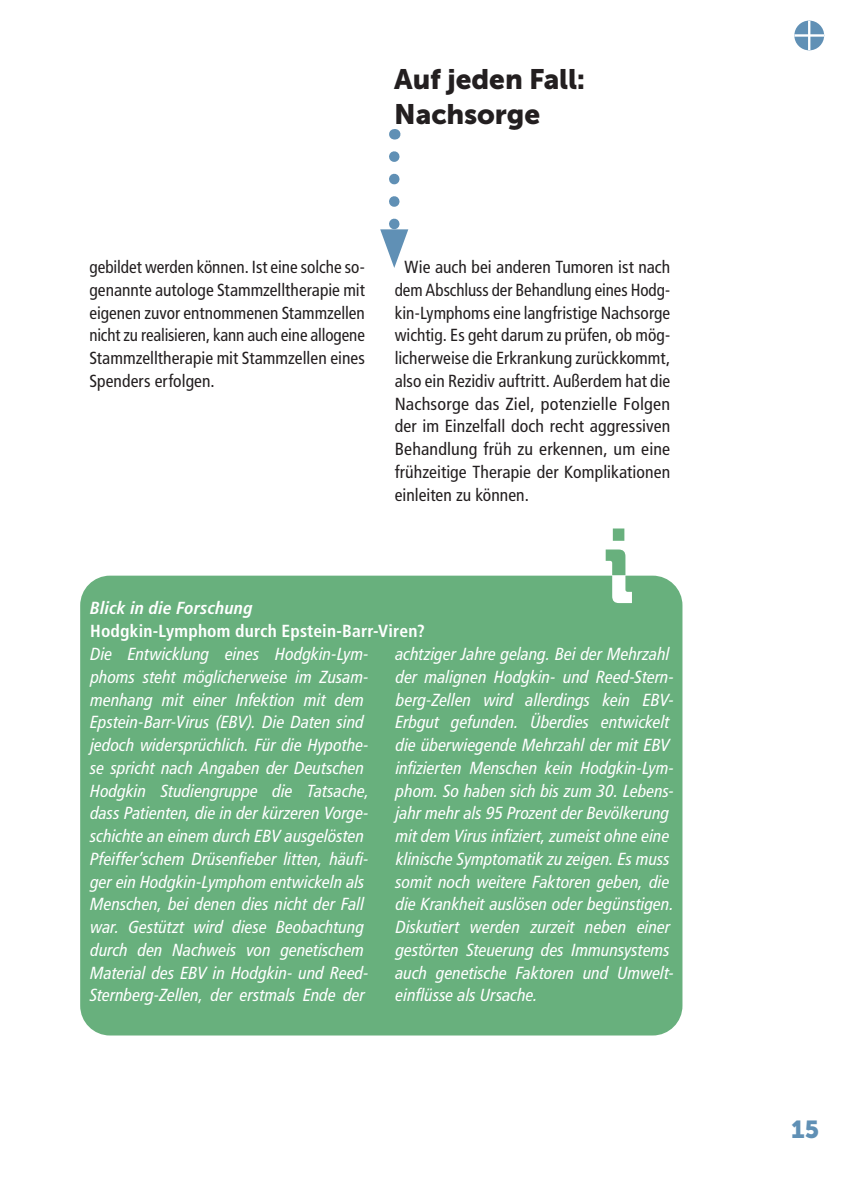
<style>
.page{position:relative;width:844px;height:1191px;background:#fff}
.page>*{position:absolute;margin:0;border:0;box-sizing:border-box;transform-origin:0 0}
.t1{font:28px "Museo Sans 900";letter-spacing:-.005em;color:#231f20}
.t2{font:24.5px "Museo Sans 900";color:#6090b5}
.Kastentext{font:italic condensed 17.5px/22.8px "Frutiger LT Pro";color:#fff}
.Brot{font:condensed 17.5px/22.8px "Frutiger LT Pro";letter-spacing:.005em;color:#231f20;text-align:justify}
.Kastentext-2{font:700 condensed 17.5px "Frutiger LT Pro";letter-spacing:.01em;color:#fff}
.Kastentext-3{font:italic 700 condensed 17.5px "Frutiger LT Pro";letter-spacing:.01em;color:#fff}
</style>
<div class="page">
<div style="left:794px;top:21px;width:29px;height:29px;background:#6090b5;border-radius:50%"></div>
<hr style="left:794px;top:34px;width:29px;height:3px;background:#fff">
<hr style="left:807px;top:21px;width:3px;height:29px;background:#fff">
<div style="left:80px;top:575px;width:602px;height:460px;background:#68b07d;border-radius:30px"></div>
<svg style="left:605px;top:528px;width:26px;height:75px"></svg>
<svg style="left:380px;top:156px;width:28px;height:112px"></svg>
<p class="t1" style="left:394px;top:63px;width:192px">Auf jeden Fall:</p>
<p class="t1" style="left:394px;top:98px;width:147px">Nachsorge</p>
<p class="Brot" style="left:89px;top:256px;width:277px">gebildet werden können. Ist eine solche so&shy;genannte autologe Stammzelltherapie mit eigenen zuvor entnommenen Stammzellen nicht zu realisieren, kann auch eine allogene Stammzelltherapie mit Stammzellen eines Spenders erfolgen.</p>
<p class="Brot" style="left:394px;top:256px;width:277px;text-indent:10px">Wie auch bei anderen Tumoren ist nach dem Abschluss der Behandlung eines Hodg&shy;kin-Lymphoms eine langfristige Nachsorge wichtig. Es geht darum zu prüfen, ob mög&shy;licherweise die Erkrankung zurückkommt, also ein Rezidiv auftritt. Außerdem hat die Nachsorge das Ziel, potenzielle Folgen der im Einzelfall doch recht aggressiven Behandlung früh zu erkennen, um eine frühzeitige Therapie der Komplikationen einleiten zu können.</p>
<p class="Kastentext-3" style="left:90px;top:598px;width:164px">Blick in die Forschung</p>
<p class="Kastentext-2" style="left:90px;top:621px;width:336px">Hodgkin-Lymphom durch Epstein-Barr-Viren?</p>
<p class="Kastentext" style="left:90px;top:642px;width:281px">Die Entwicklung eines Hodgkin-Lym&shy;phoms steht möglicherweise im Zusam&shy;menhang mit einer Infektion mit dem Epstein-Barr-Virus (EBV). Die Daten sind jedoch widersprüchlich. Für die Hypothe&shy;se spricht nach Angaben der Deutschen Hodgkin Studiengruppe die Tatsache, dass Patienten, die in der kürzeren Vorge&shy;schichte an einem durch EBV ausgelösten Pfeiffer’schem Drüsenfieber litten, häufi&shy;ger ein Hodgkin-Lymphom entwickeln als Menschen, bei denen dies nicht der Fall war. Gestützt wird diese Beobachtung durch den Nachweis von genetischem Material des EBV in Hodgkin- und Reed-Sternberg-Zellen, der erstmals Ende der</p>
<p class="Kastentext" style="left:395px;top:642px;width:280px">achtziger Jahre gelang. Bei der Mehrzahl der malignen Hodgkin- und Reed-Stern&shy;berg-Zellen wird allerdings kein EBV-Erbgut gefunden. Überdies entwickelt die überwiegende Mehrzahl der mit EBV infizierten Menschen kein Hodgkin-Lym&shy;phom. So haben sich bis zum 30. Lebens&shy;jahr mehr als 95 Prozent der Bevölkerung mit dem Virus infiziert, zumeist ohne eine klinische Symptomatik zu zeigen. Es muss somit noch weitere Faktoren geben, die die Krankheit auslösen oder begünstigen.<br>Diskutiert werden zurzeit neben einer gestörten Steuerung des Immunsystems auch genetische Faktoren und Umwelt&shy;einflüsse als Ursache.</p>
<h2 class="t2" style="left:791px;top:1115px;width:29px">15</h2>
</div>
